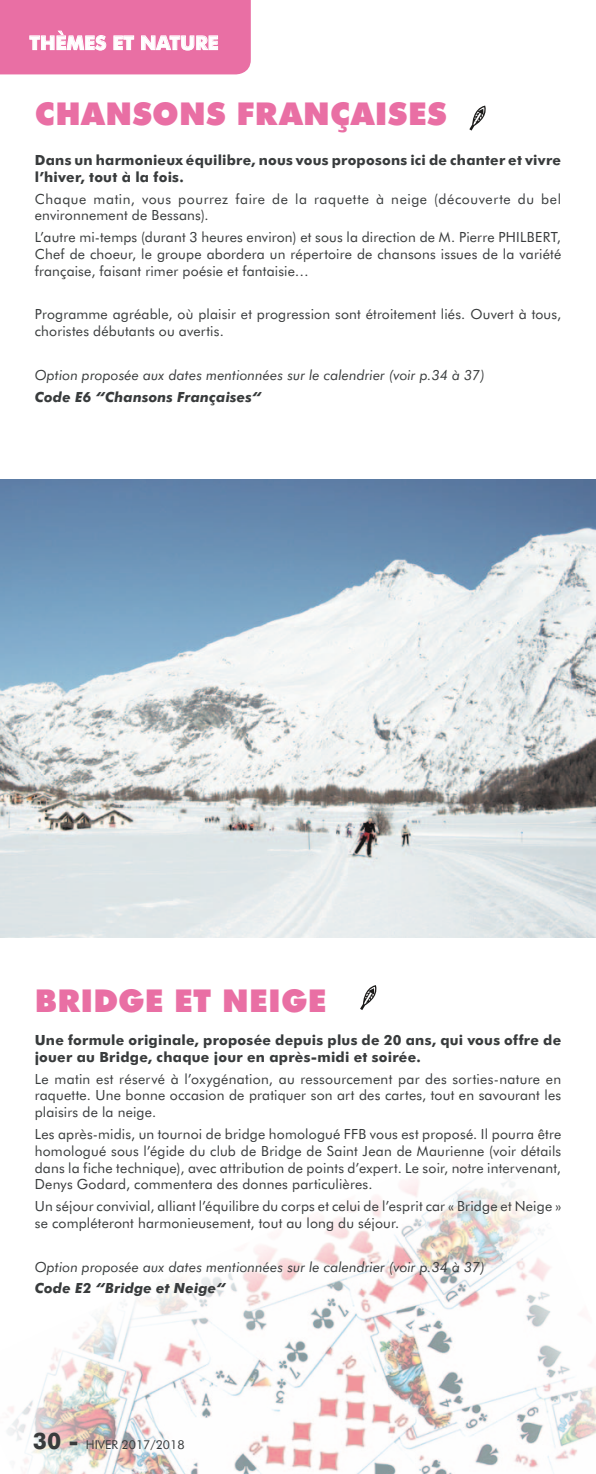
<style>
.page{position:relative;width:596px;height:1474px;background:#fff}
.page>*{position:absolute;margin:0;border:0;box-sizing:border-box;transform-origin:0 0}
.t1{font:900 31.5px "Futura BT";letter-spacing:.015em;color:#e96fa4}
.t2{font:700 19.25px "Futura BT";color:#fff}
.t3{font:14px/16.8px "Futura BT";letter-spacing:.015em;color:#383b3c;text-align:justify}
.t4{font:700 14px/16.8px "Futura BT";letter-spacing:.015em;color:#383b3c}
.t5{font:italic 14px "Futura BT";letter-spacing:.005em;color:#383b3c}
.t6{font:14px/16.8px "Futura BT";letter-spacing:.04em;color:#383b3c}
.t7{font:italic 700 14px "Futura BT";letter-spacing:.01em;color:#383b3c}
.t8{font:12.25px "Futura BT";color:#383b3c}
.s1{font-weight:700;font-size:22.75px}
</style>
<div class="page">
<svg style="left:0;top:0;width:251px;height:74px;background:#ea76a8"></svg>
<img style="left:0;top:479px;width:595px;height:458px">
<svg style="left:469px;top:106px;width:17px;height:25px"></svg>
<img style="left:7px;top:987px;width:588px;height:486px">
<h2 class="t2" style="left:29px;top:31px;width:190px">THÈMES ET NATURE</h2>
<h1 class="t1" style="left:35px;top:94px;width:413px">CHANSONS FRANÇAISES</h1>
<p class="t4" style="left:35px;top:152px;width:527px">Dans un harmonieux équilibre, nous vous proposons ici de chanter et vivre l’hiver, tout à la fois.</p>
<p class="t6" style="left:35px;top:190px;width:527px">Chaque matin, vous pourrez faire de la raquette à neige (découverte du bel environnement de Bessans).</p>
<p class="t3" style="left:35px;top:229px;width:527px">L’autre mi-temps (durant 3 heures environ) et sous la direction de M. Pierre PHILBERT, Chef de choeur, le groupe abordera un répertoire de chansons issues de la variété française, faisant rimer poésie et fantaisie…</p>
<p class="t3" style="left:35px;top:306px;width:527px">Programme agréable, où plaisir et progression sont étroitement liés. Ouvert à tous, choristes débutants ou avertis.</p>
<p class="t5" style="left:35px;top:366px;width:451px">Option proposée aux dates mentionnées sur le calendrier (voir p.34 à 37)</p>
<p class="t7" style="left:35px;top:388px;width:228px">Code E6 “Chansons Françaises“</p>
<h1 class="t1" style="left:35px;top:981px;width:293px">BRIDGE ET NEIGE</h1>
<p class="t4" style="left:35px;top:1031px;width:527px">Une formule originale, proposée depuis plus de 20 ans, qui vous offre de jouer au Bridge, chaque jour en après-midi et soirée.</p>
<p class="t3" style="left:35px;top:1070px;width:527px">Le matin est réservé à l’oxygénation, au ressourcement par des sorties-nature en raquette. Une bonne occasion de pratiquer son art des cartes, tout en savourant les plaisirs de la neige.</p>
<p class="t3" style="left:35px;top:1125px;width:527px">Les après-midis, un tournoi de bridge homologué FFB vous est proposé. Il pourra être homologué sous l’égide du club de Bridge de Saint Jean de Maurienne (voir détails dans la fiche technique), avec attribution de points d’expert. Le soir, notre intervenant, Denys Godard, commentera des donnes particulières.</p>
<p class="t3" style="left:35px;top:1197px;width:527px">Un séjour convivial, alliant l’équilibre du corps et celui de l’esprit car « Bridge et Neige » se compléteront harmonieusement, tout au long du séjour.</p>
<p class="t5" style="left:35px;top:1257px;width:451px">Option proposée aux dates mentionnées sur le calendrier (voir p.34 à 37)</p>
<p class="t7" style="left:35px;top:1279px;width:192px">Code E2 “Bridge et Neige“</p>
<p class="t8" style="left:33px;top:1437px;width:153px"><span class="s1">30 -</span> HIVER 2017/2018</p>
</div>
